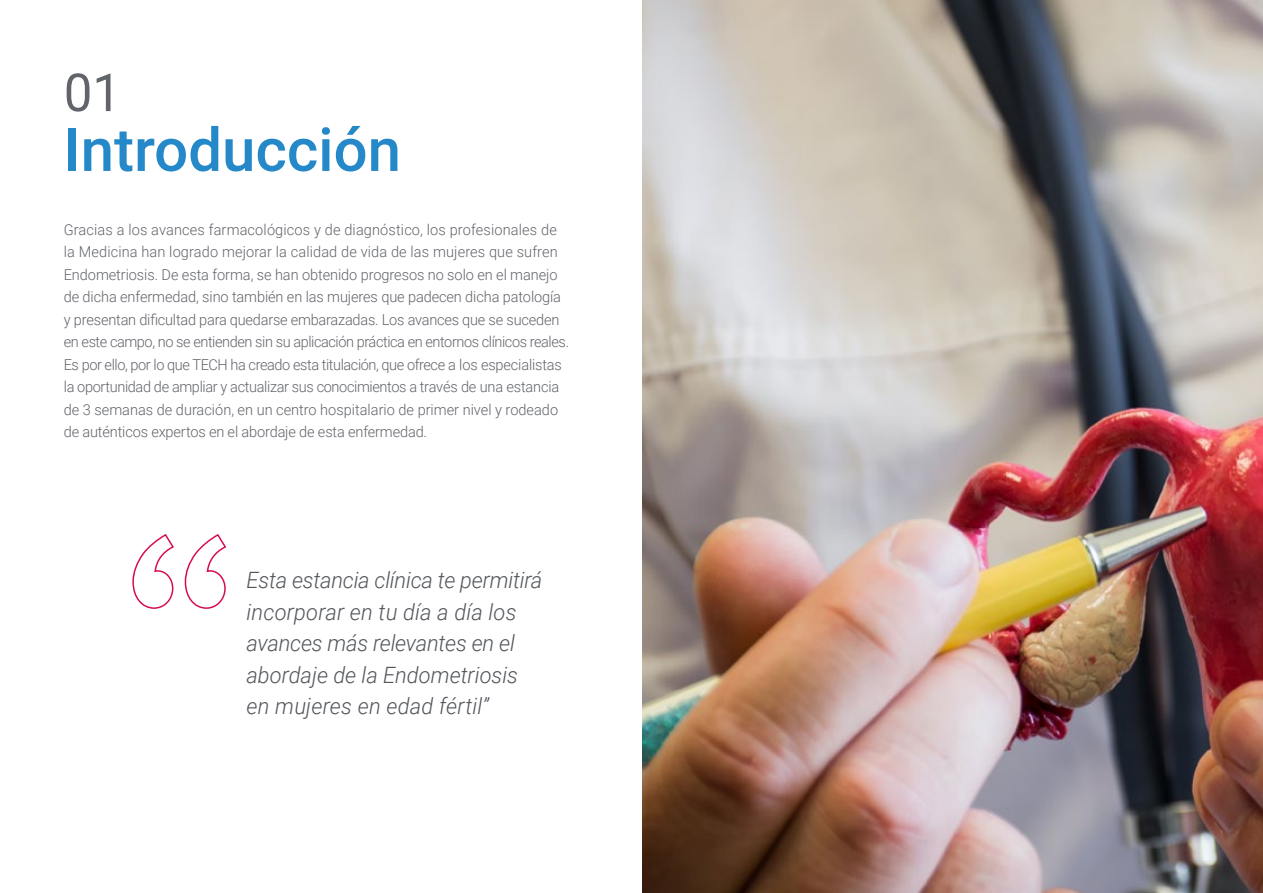
<style>
.page{position:relative;width:1263px;height:893px;background:#fff}
.page>*{position:absolute;margin:0;border:0;box-sizing:border-box;transform-origin:0 0}
.t1{font:500 60px "Roboto";color:#2488c9}
.t2{font:52.5px "Roboto";color:#61646a}
.t3{font:italic 300 22.5px/31.5px "Roboto";color:#52555b}
.t4{font:300 15px/22.5px "Roboto";letter-spacing:-.01em;color:#61646a}
</style>
<div class="page">
<svg style="left:132px;top:534px;width:95px;height:75px"></svg>
<img style="left:642px;top:0;width:621px;height:893px">
<h2 class="t2" style="left:64px;top:56px;width:59px">01</h2>
<h1 class="t1" style="left:64px;top:108px;width:339px">Introducción</h1>
<p class="t4" style="left:64px;top:217px;width:507px">Gracias a los avances farmacológicos y de diagnóstico, los profesionales de la Medicina han logrado mejorar la calidad de vida de las mujeres que sufren Endometriosis. De esta forma, se han obtenido progresos no solo en el manejo de dicha enfermedad, sino también en las mujeres que padecen dicha patología y presentan dificultad para quedarse embarazadas. Los avances que se suceden en este campo, no se entienden sin su aplicación práctica en entornos clínicos reales.<br>Es por ello, por lo que TECH ha creado esta titulación, que ofrece a los especialistas la oportunidad de ampliar y actualizar sus conocimientos a través de una estancia de 3 semanas de duración, en un centro hospitalario de primer nivel y rodeado de auténticos expertos en el abordaje de esta enfermedad.</p>
<h3 class="t3" style="left:247px;top:564px;width:297px">Esta estancia clínica te permitirá incorporar en tu día a día los avances más relevantes en el abordaje de la Endometriosis en mujeres en edad fértil”</h3>
</div>
